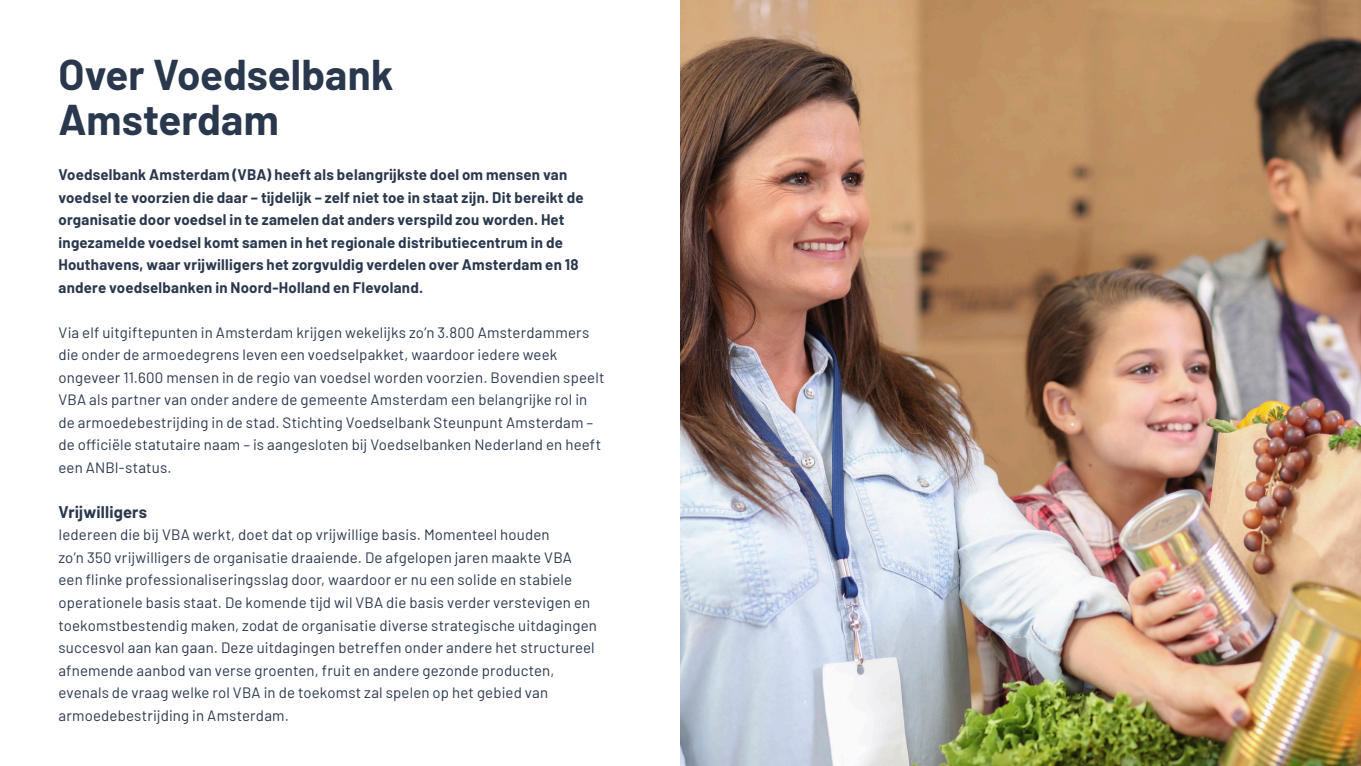
<style>
.page{position:relative;width:1361px;height:766px;background:#fff}
.page>*{position:absolute;margin:0;border:0;box-sizing:border-box;transform-origin:0 0}
.t1{font:700 42px/45px "Barlow";color:#2a384e}
.t2{font:700 16.5px "Barlow";letter-spacing:.01em;color:#2a384e}
.t3{font:15px/22.5px "Barlow";letter-spacing:.01em;color:#2a384e}
.t4{font:700 15px/22.5px "Barlow";letter-spacing:.015em;color:#2a384e}
</style>
<div class="page">
<img style="left:680px;top:0;width:681px;height:765px">
<p class="t1" style="left:58px;top:49px;width:336px">Over Voedselbank<br>Amsterdam</p>
<p class="t4" style="left:58px;top:162px;width:526px">Voedselbank Amsterdam (VBA) heeft als belangrijkste doel om mensen van voedsel te voorzien die daar – tijdelijk – zelf niet toe in staat zijn. Dit bereikt de organisatie door voedsel in te zamelen dat anders verspild zou worden. Het ingezamelde voedsel komt samen in het regionale distributiecentrum in de Houthavens, waar vrijwilligers het zorgvuldig verdelen over Amsterdam en 18 andere voedselbanken in Noord-Holland en Flevoland.</p>
<p class="t3" style="left:58px;top:320px;width:547px">Via elf uitgiftepunten in Amsterdam krijgen wekelijks zo’n 3.800 Amsterdammers die onder de armoedegrens leven een voedselpakket, waardoor iedere week ongeveer 11.600 mensen in de regio van voedsel worden voorzien. Bovendien speelt VBA als partner van onder andere de gemeente Amsterdam een belangrijke rol in de armoedebestrijding in de stad. Stichting Voedselbank Steunpunt Amsterdam – de officiële statutaire naam – is aangesloten bij Voedselbanken Nederland en heeft een ANBI-status.</p>
<p class="t2" style="left:58px;top:499px;width:90px">Vrijwilligers</p>
<p class="t3" style="left:58px;top:522px;width:540px">Iedereen die bij VBA werkt, doet dat op vrijwillige basis. Momenteel houden<br>zo’n 350 vrijwilligers de organisatie draaiende. De afgelopen jaren maakte VBA een flinke professionaliseringsslag door, waardoor er nu een solide en stabiele operationele basis staat. De komende tijd wil VBA die basis verder verstevigen en toekomstbestendig maken, zodat de organisatie diverse strategische uitdagingen succesvol aan kan gaan. Deze uitdagingen betreffen onder andere het structureel afnemende aanbod van verse groenten, fruit en andere gezonde producten, evenals de vraag welke rol VBA in de toekomst zal spelen op het gebied van armoedebestrijding in Amsterdam.</p>
</div>
